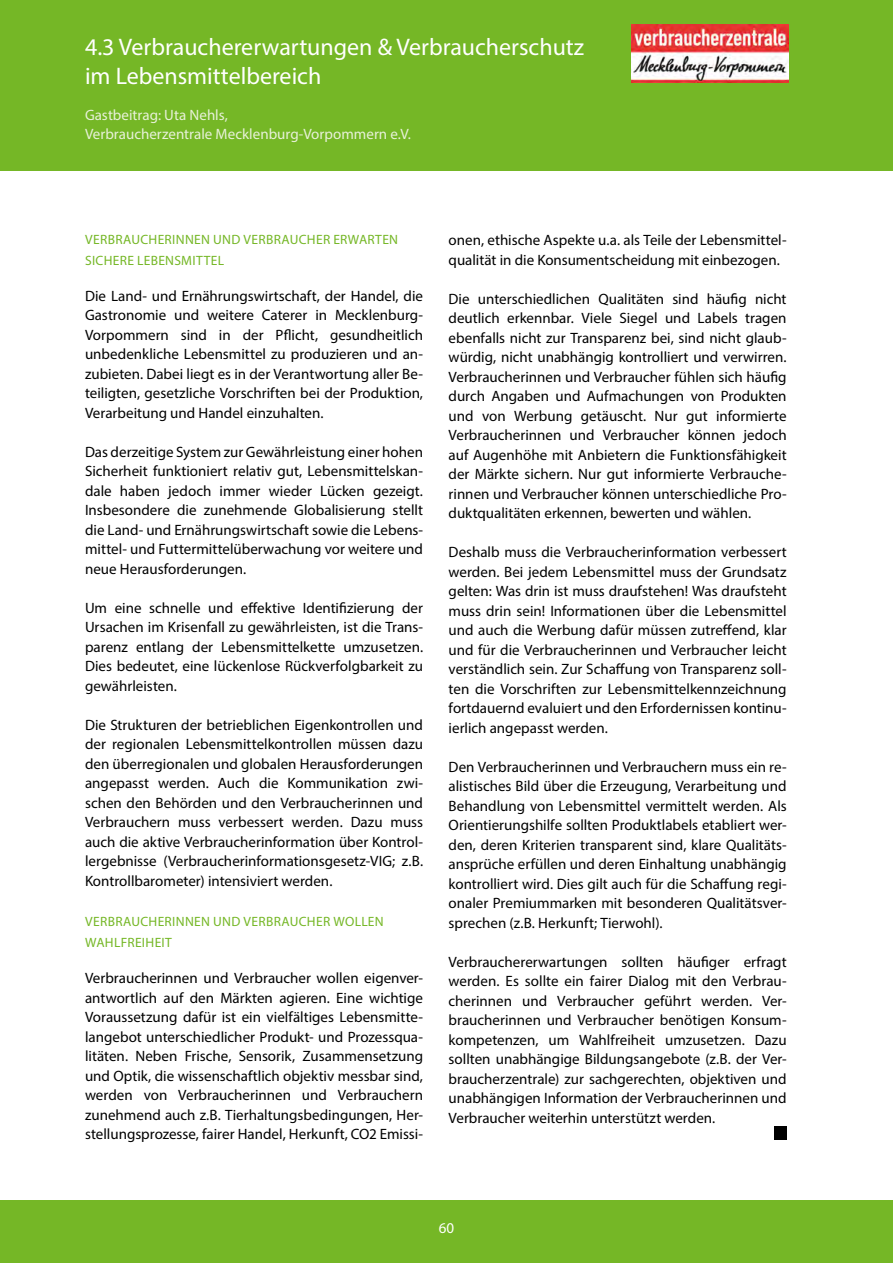
<style>
.page{position:relative;width:893px;height:1263px;background:#fff}
.page>*{position:absolute;margin:0;border:0;box-sizing:border-box;transform-origin:0 0}
.t1{font:24px/28.8px "Myriad Pro";color:#fff}
.t2{font:15px/19.5px "Myriad Pro";color:#000;text-align:justify}
.t3{font:15px/19.5px "Myriad Pro";color:#e8f1d9}
.t4{font:15px "Myriad Pro";color:#fff}
.t5{font:13.5px/21px "Myriad Pro";letter-spacing:.025em;color:#75b726}
</style>
<div class="page">
<div style="left:0;top:1201px;width:893px;height:62px;background:#75b726"></div>
<div style="left:0;top:0;width:893px;height:170px;background:#75b726"></div>
<div style="left:775px;top:1126px;width:12px;height:14px;background:#000"></div>
<img style="left:631px;top:24px;width:158px;height:58px">
<p class="t1" style="left:85px;top:32px;width:501px">4.3 Verbrauchererwartungen &amp; Verbraucherschutz im Lebensmittelbereich</p>
<p class="t3" style="left:85px;top:105px;width:327px">Gastbeitrag: Uta Nehls,<br>Verbraucherzentrale Mecklenburg-Vorpommern e.V.</p>
<p class="t5" style="left:85px;top:229px;width:314px">VERBRAUCHERINNEN UND VERBRAUCHER ERWARTEN<br>SICHERE LEBENSMITTEL</p>
<p class="t2" style="left:85px;top:286px;width:340px">Die Land- und Ernährungswirtschaft, der Handel, die Gastronomie und weitere Caterer in Mecklenburg-Vorpommern sind in der Pflicht, gesundheitlich unbedenkliche Lebensmittel zu produzieren und an&shy;zubieten. Dabei liegt es in der Verantwortung aller Be&shy;teiligten, gesetzliche Vorschriften bei der Produktion, Verarbeitung und Handel einzuhalten.</p>
<p class="t2" style="left:85px;top:442px;width:340px">Das derzeitige System zur Gewährleistung einer hohen Sicherheit funktioniert relativ gut, Lebensmittelskan&shy;dale haben jedoch immer wieder Lücken gezeigt.<br>Insbesondere die zunehmende Globalisierung stellt die Land- und Ernährungswirtschaft sowie die Lebens&shy;mittel- und Futtermittelüberwachung vor weitere und neue Herausforderungen.</p>
<p class="t2" style="left:85px;top:598px;width:340px">Um eine schnelle und effektive Identifizierung der Ursachen im Krisenfall zu gewährleisten, ist die Trans&shy;parenz entlang der Lebensmittelkette umzusetzen.<br>Dies bedeutet, eine lückenlose Rückverfolgbarkeit zu gewährleisten.</p>
<p class="t2" style="left:85px;top:715px;width:340px">Die Strukturen der betrieblichen Eigenkontrollen und der regionalen Lebensmittelkontrollen müssen dazu den überregionalen und globalen Herausforderungen angepasst werden. Auch die Kommunikation zwi&shy;schen den Behörden und den Verbraucherinnen und Verbrauchern muss verbessert werden. Dazu muss auch die aktive Verbraucherinformation über Kontrol&shy;lergebnisse (Verbraucherinformationsgesetz-VIG; z.B.<br>Kontrollbarometer) intensiviert werden.</p>
<p class="t5" style="left:85px;top:911px;width:300px">VERBRAUCHERINNEN UND VERBRAUCHER WOLLEN<br>WAHLFREIHEIT</p>
<p class="t2" style="left:85px;top:968px;width:340px">Verbraucherinnen und Verbraucher wollen eigenver&shy;antwortlich auf den Märkten agieren. Eine wichtige Voraussetzung dafür ist ein vielfältiges Lebensmitte&shy;langebot unterschiedlicher Produkt- und Prozessqua&shy;litäten. Neben Frische, Sensorik, Zusammensetzung und Optik, die wissenschaftlich objektiv messbar sind, werden von Verbraucherinnen und Verbrauchern zunehmend auch z.B. Tierhaltungsbedingungen, Her&shy;stellungsprozesse, fairer Handel, Herkunft, CO2 Emissi-</p>
<p class="t2" style="left:449px;top:230px;width:340px">onen, ethische Aspekte u.a. als Teile der Lebensmittel&shy;qualität in die Konsumentscheidung mit einbezogen.</p>
<p class="t2" style="left:449px;top:289px;width:340px">Die unterschiedlichen Qualitäten sind häufig nicht deutlich erkennbar. Viele Siegel und Labels tragen ebenfalls nicht zur Transparenz bei, sind nicht glaub&shy;würdig, nicht unabhängig kontrolliert und verwirren.<br>Verbraucherinnen und Verbraucher fühlen sich häufig durch Angaben und Aufmachungen von Produkten und von Werbung getäuscht. Nur gut informierte Verbraucherinnen und Verbraucher können jedoch auf Augenhöhe mit Anbietern die Funktionsfähigkeit der Märkte sichern. Nur gut informierte Verbrauche&shy;rinnen und Verbraucher können unterschiedliche Pro&shy;duktqualitäten erkennen, bewerten und wählen.</p>
<p class="t2" style="left:449px;top:542px;width:340px">Deshalb muss die Verbraucherinformation verbessert werden. Bei jedem Lebensmittel muss der Grundsatz gelten: Was drin ist muss draufstehen! Was draufsteht muss drin sein! Informationen über die Lebensmittel und auch die Werbung dafür müssen zutreffend, klar und für die Verbraucherinnen und Verbraucher leicht verständlich sein. Zur Schaffung von Transparenz soll&shy;ten die Vorschriften zur Lebensmittelkennzeichnung fortdauernd evaluiert und den Erfordernissen kontinu&shy;ierlich angepasst werden.</p>
<p class="t2" style="left:449px;top:757px;width:340px">Den Verbraucherinnen und Verbrauchern muss ein re&shy;alistisches Bild über die Erzeugung, Verarbeitung und Behandlung von Lebensmittel vermittelt werden. Als Orientierungshilfe sollten Produktlabels etabliert wer&shy;den, deren Kriterien transparent sind, klare Qualitäts&shy;ansprüche erfüllen und deren Einhaltung unabhängig kontrolliert wird. Dies gilt auch für die Schaffung regi&shy;onaler Premiummarken mit besonderen Qualitätsver&shy;sprechen (z.B. Herkunft; Tierwohl).</p>
<p class="t2" style="left:449px;top:952px;width:340px">Verbrauchererwartungen sollten häufiger erfragt werden. Es sollte ein fairer Dialog mit den Verbrau&shy;cherinnen und Verbraucher geführt werden. Ver&shy;braucherinnen und Verbraucher benötigen Konsum&shy;kompetenzen, um Wahlfreiheit umzusetzen. Dazu sollten unabhängige Bildungsangebote (z.B. der Ver&shy;braucherzentrale) zur sachgerechten, objektiven und unabhängigen Information der Verbraucherinnen und Verbraucher weiterhin unterstützt werden.</p>
<p class="t4" style="left:439px;top:1218px;width:17px">60</p>
</div>
